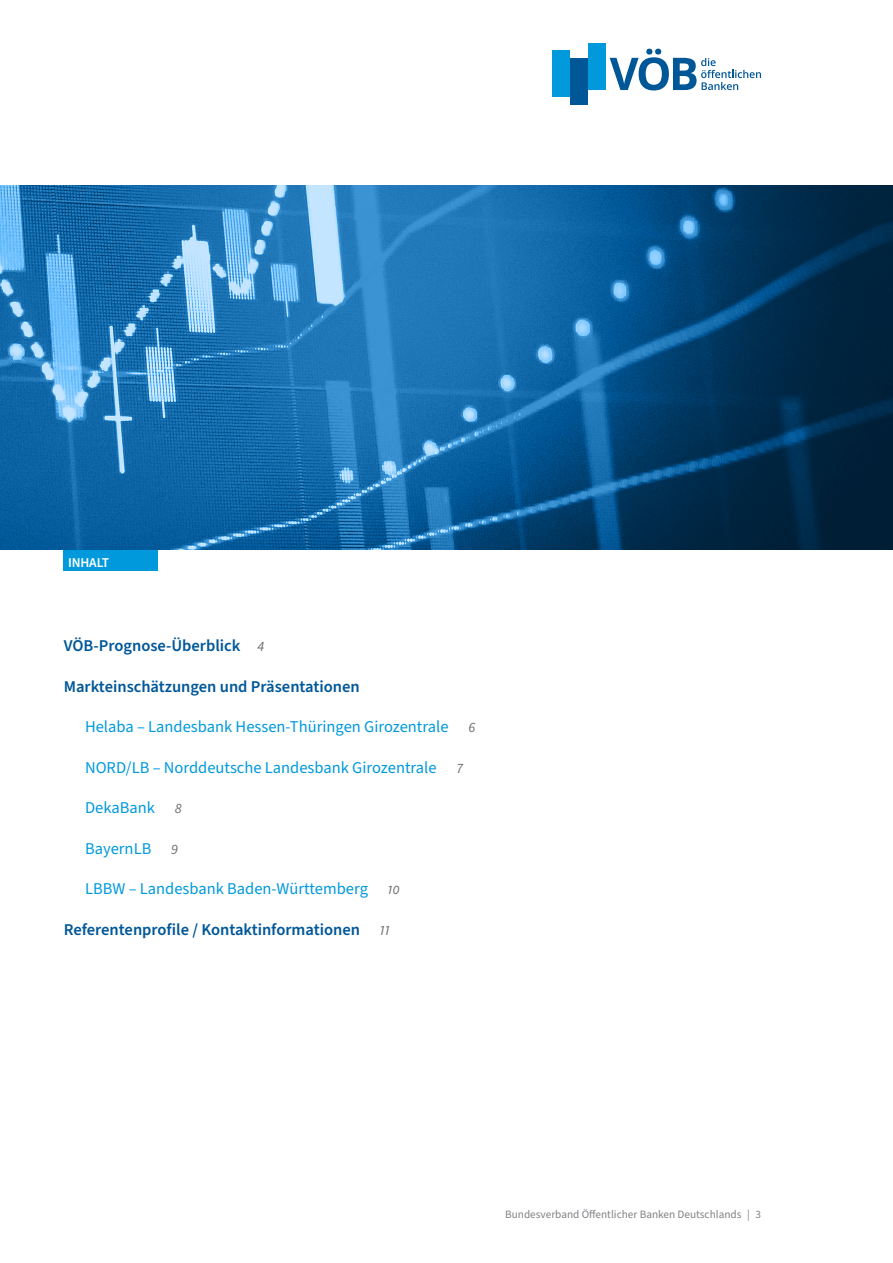
<style>
.page{position:relative;width:893px;height:1263px;background:#fff}
.page>*{position:absolute;margin:0;border:0;box-sizing:border-box;transform-origin:0 0}
.t1{font:16.5px "Source Sans Pro";color:#0099dc}
.t2{font:600 16.5px "Source Sans Pro";color:#005798}
._13_Themabalken_Titel{font:600 13.5px "Source Sans Pro";letter-spacing:-.01em;color:#fff}
.t3{font:11.25px "Source Sans Pro";color:#808285}
.s1{font-weight:400;font-style:italic;font-size:14.25px;color:#6c6d70}
.s2{font-style:italic;font-size:14.25px;color:#6c6d70}
</style>
<div class="page">
<svg style="left:0;top:185px;width:893px;height:365px;background:#1b649a"></svg>
<div style="left:64px;top:550px;width:94px;height:20px;background:#0099dc"></div>
<div style="left:552px;top:51px;width:18px;height:46px;background:#0099dc"></div>
<div style="left:570px;top:58px;width:18px;height:46px;background:#005798"></div>
<div style="left:588px;top:44px;width:18px;height:46px;background:#0099dc"></div>
<svg style="left:610px;top:49px;width:151px;height:41px"></svg>
<p class="_13_Themabalken_Titel" style="left:68px;top:553px;width:43px">INHALT</p>
<p class="t2" style="left:64px;top:635px;width:202px">VÖB-Prognose-Überblick <span class="s1">4</span></p>
<p class="t2" style="left:64px;top:675px;width:297px">Markteinschätzungen und Präsentationen</p>
<p class="t1" style="left:85px;top:716px;width:392px">Helaba – Landesbank Hessen-Thüringen Girozentrale <span class="s2">6</span></p>
<p class="t1" style="left:85px;top:756px;width:379px">NORD/LB – Norddeutsche Landesbank Girozentrale <span class="s2">7</span></p>
<p class="t1" style="left:85px;top:797px;width:98px">DekaBank <span class="s2">8</span></p>
<p class="t1" style="left:85px;top:837px;width:94px">BayernLB <span class="s2">9</span></p>
<p class="t1" style="left:85px;top:878px;width:316px">LBBW – Landesbank Baden-Württemberg <span class="s2">10</span></p>
<p class="t2" style="left:64px;top:918px;width:327px">Referentenprofile / Kontaktinformationen <span class="s1">11</span></p>
<p class="t3" style="left:505px;top:1207px;width:257px">Bundesverband Öffentlicher Banken Deutschlands | 3</p>
</div>
